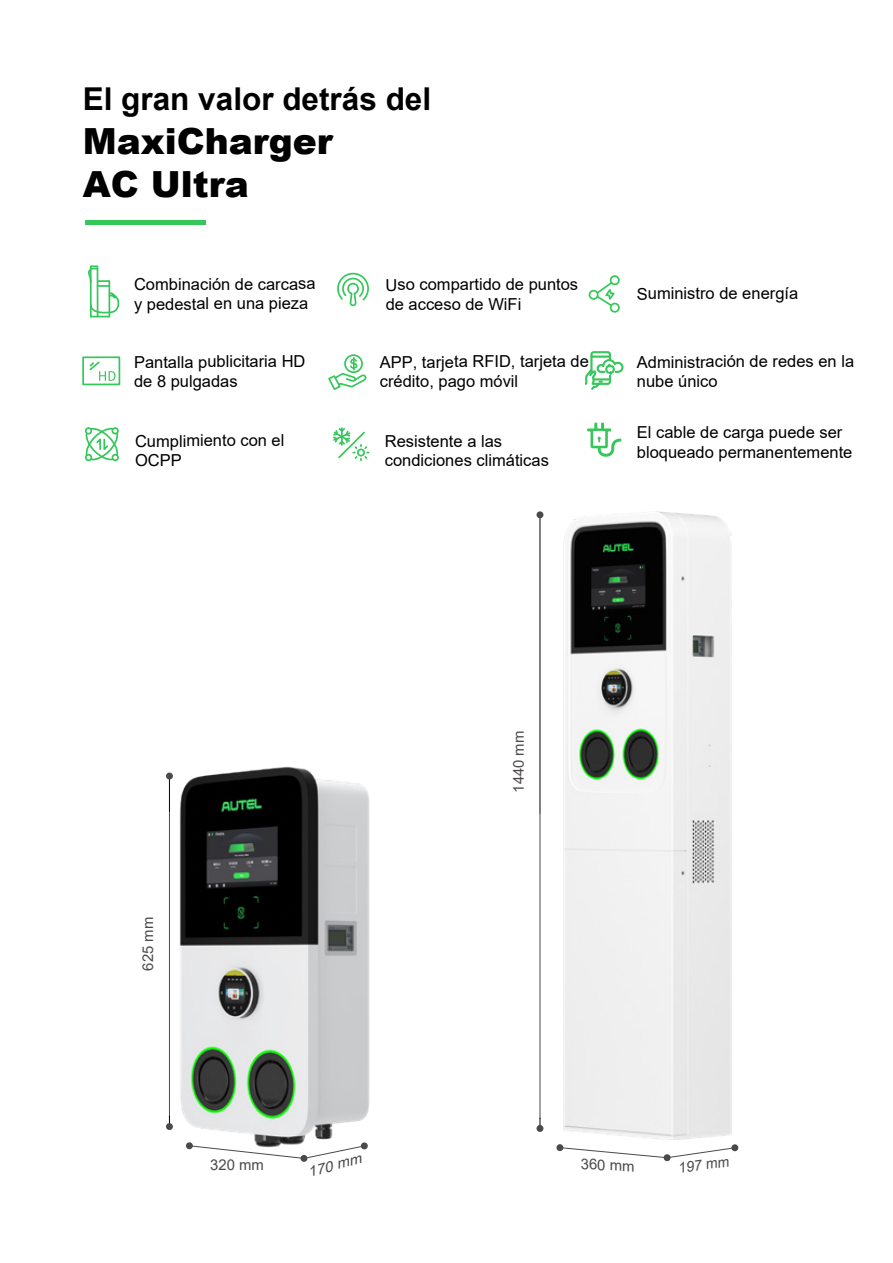
<style>
.page{position:relative;width:893px;height:1263px;background:#fff}
.page>*{position:absolute;margin:0;border:0;box-sizing:border-box;transform-origin:0 0}
.t1{font:900 36px/43.5px "Arial";color:#000}
.t2{font:700 31.5px "Arial";color:#000}
.t3{font:16.5px/19.8px "Arial";letter-spacing:-.005em;color:#000}
.t4{font:14.85px "Arial";color:#4c4948}
.t5{font:14.7px "Arial";color:#4c4948;scale:.95 1}
.t6{font:italic 14.25px "Arial";color:#4c4948;scale:1.07 1}
</style>
<div class="page">
<svg style="left:333px;top:427px;width:36px;height:33px"></svg>
<svg style="left:84px;top:427px;width:35px;height:35px"></svg>
<svg style="left:585px;top:351px;width:39px;height:39px"></svg>
<div style="left:85px;top:220px;width:121px;height:5px;background:#34c759"></div>
<hr style="left:539px;top:515px;width:1px;height:299px;background:#040000">
<hr style="left:540px;top:814px;width:1px;height:305px;background:#4c4948">
<div style="left:536px;top:511px;width:7px;height:7px;background:#4c4948;border-radius:50%"></div>
<div style="left:536px;top:1125px;width:7px;height:7px;background:#4c4948;border-radius:50%"></div>
<div style="left:556px;top:1144px;width:7px;height:7px;background:#4c4948;border-radius:50%"></div>
<div style="left:664px;top:1154px;width:7px;height:7px;background:#4c4948;border-radius:50%"></div>
<div style="left:731px;top:1144px;width:7px;height:7px;background:#4c4948;border-radius:50%"></div>
<svg style="left:559px;top:1147px;width:177px;height:11px"></svg>
<img style="left:563px;top:511px;width:168px;height:628px">
<div style="left:90px;top:265px;width:8px;height:52px;border:2px solid #34c759"></div>
<div style="left:610px;top:303px;width:10px;height:10px;border:2px solid #34c759;border-radius:50%"></div>
<div style="left:589px;top:290px;width:10px;height:10px;border:2px solid #34c759;border-radius:50%"></div>
<div style="left:610px;top:275px;width:10px;height:10px;border:2px solid #34c759;border-radius:50%"></div>
<svg style="left:595px;top:280px;width:22px;height:28px"></svg>
<div style="left:82px;top:356px;width:38px;height:29px;border:2px solid #34c759"></div>
<svg style="left:87px;top:268px;width:33px;height:113px"></svg>
<svg style="left:337px;top:272px;width:32px;height:35px"></svg>
<div style="left:344px;top:354px;width:19px;height:19px;border:2px solid #34c759;border-radius:50%"></div>
<svg style="left:328px;top:358px;width:39px;height:32px"></svg>
<img style="left:166px;top:766px;width:204px;height:384px">
<hr style="left:169px;top:777px;width:1px;height:35px;background:#040000">
<hr style="left:169px;top:812px;width:1px;height:305px;background:#4c4948">
<div style="left:166px;top:772px;width:7px;height:7px;background:#4c4948;border-radius:50%"></div>
<div style="left:166px;top:1123px;width:7px;height:7px;background:#4c4948;border-radius:50%"></div>
<div style="left:186px;top:1142px;width:7px;height:7px;background:#4c4948;border-radius:50%"></div>
<div style="left:301px;top:1155px;width:6px;height:7px;background:#4c4948;border-radius:50%"></div>
<div style="left:361px;top:1142px;width:7px;height:7px;background:#4c4948;border-radius:50%"></div>
<svg style="left:188px;top:1145px;width:177px;height:14px"></svg>
<svg style="left:587px;top:423px;width:34px;height:34px"></svg>
<h2 class="t2" style="left:83px;top:77px;width:350px">El gran valor detrás del</h2>
<h1 class="t1" style="left:83px;top:118px;width:252px">MaxiCharger<br>AC Ultra</h1>
<p class="t3" style="left:134px;top:274px;width:183px">Combinación de carcasa y pedestal en una pieza</p>
<p class="t3" style="left:637px;top:284px;width:163px">Suministro de energía</p>
<p class="t3" style="left:386px;top:274px;width:194px">Uso compartido de puntos de acceso de WiFi</p>
<p class="t3" style="left:134px;top:352px;width:173px">Pantalla publicitaria HD de 8 pulgadas</p>
<p class="t3" style="left:135px;top:431px;width:151px">Cumplimiento con el<br>OCPP</p>
<p class="t3" style="left:380px;top:352px;width:211px">APP, tarjeta RFID, tarjeta de crédito, pago móvil</p>
<p class="t3" style="left:385px;top:431px;width:166px">Resistente a las condiciones climáticas</p>
<p class="t3" style="left:637px;top:352px;width:219px">Administración de redes en la nube único</p>
<p class="t3" style="left:637px;top:423px;width:217px">El cable de carga puede ser bloqueado permanentemente</p>
<p class="t4" style="left:138px;top:971px;width:55px;rotate:-90deg">625 mm</p>
<p class="t4" style="left:210px;top:1155px;width:55px">320 mm</p>
<p class="t6" style="left:305px;top:1163px;width:53px;rotate:-16deg">170 mm</p>
<p class="t4" style="left:508px;top:793px;width:63px;rotate:-90deg">1440 mm</p>
<p class="t4" style="left:581px;top:1153px;width:55px;rotate:3deg">360 mm</p>
<p class="t5" style="left:677px;top:1157px;width:55px;rotate:-7deg">197 mm</p>
</div>
